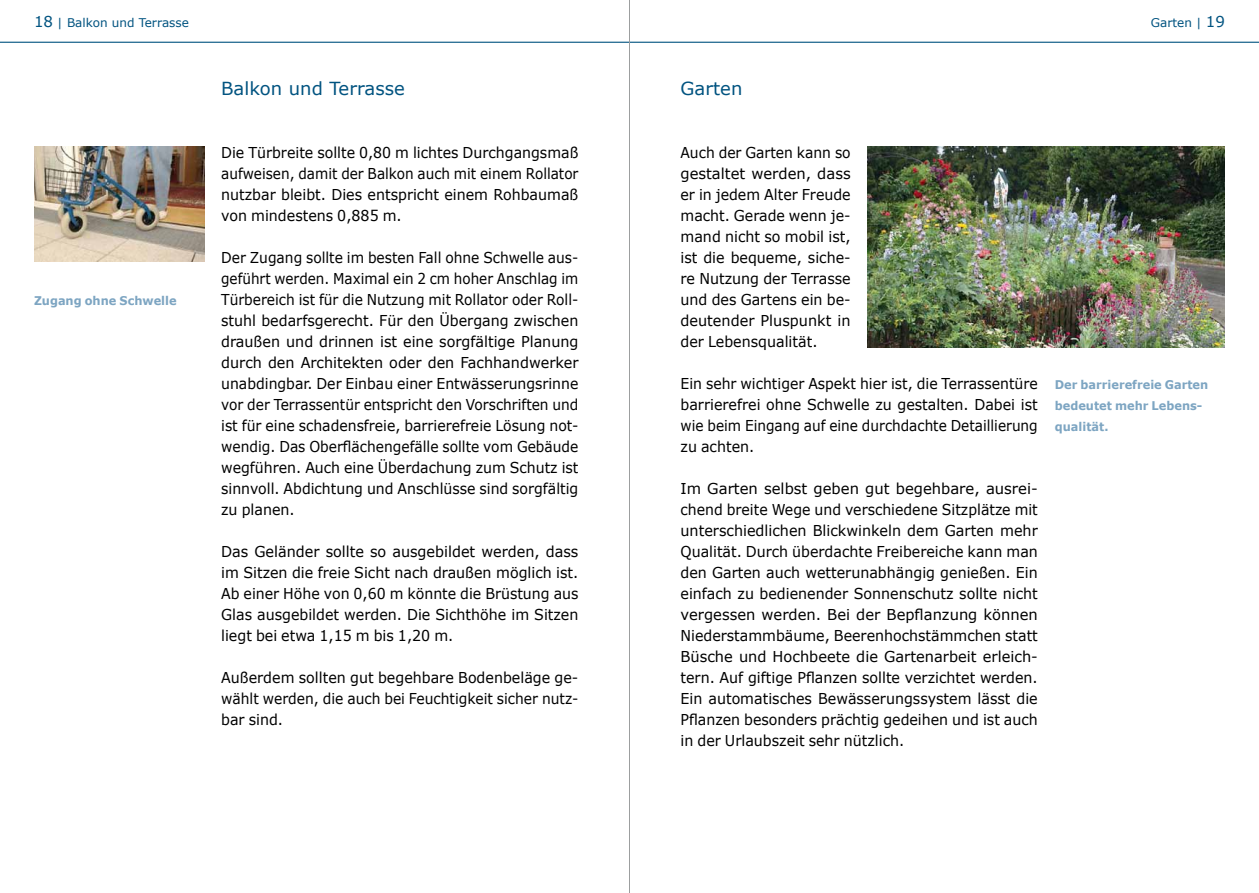
<style>
.page{position:relative;width:1259px;height:893px;background:#fff}
.page>*{position:absolute;margin:0;border:0;box-sizing:border-box;transform-origin:0 0}
.t1{font:18px "Verdana";letter-spacing:.005em;color:#005380}
.t2{font:15px/21px "Verdana";color:#000;text-align:justify;scale:.92 1}
.t3{font:15px/21px "Verdana";color:#000;text-align:justify}
.t4{font:15px/21px "Verdana";color:#000;text-align:justify;scale:.93 1}
.t5{font:15px/21px "Verdana";color:#000;text-align:justify;scale:.96 1}
.t6{font:15px/21px "Verdana";color:#000;text-align:justify;scale:.94 1}
.t7{font:15px/21px "Verdana";color:#000;text-align:justify;scale:.95 1}
.t8{font:700 12px/21px "Verdana";color:#7da5c2;scale:.95 1}
.t9{font:12px "Verdana";color:#005380}
.s1{font-size:15px}
</style>
<div class="page">
<hr style="left:0;top:42px;width:1259px;height:1px;background:#005380">
<hr style="left:629px;top:0;width:1px;height:893px;background:#9c9e9f">
<img style="left:867px;top:146px;width:358px;height:201px">
<img style="left:34px;top:146px;width:170px;height:116px">
<p class="t9" style="left:34px;top:14px;width:156px"><span class="s1">18</span> | Balkon und Terrasse</p>
<p class="t9" style="left:1151px;top:14px;width:76px">Garten | <span class="s1">19</span></p>
<p class="t8" style="left:34px;top:290px;width:152px">Zugang ohne Schwelle</p>
<p class="t1" style="left:221px;top:76px;width:185px">Balkon und Terrasse</p>
<p class="t6" style="left:221px;top:142px;width:382px">Die Türbreite sollte 0,80 m lichtes Durchgangsmaß aufweisen, damit der Balkon auch mit einem Rollator nutzbar bleibt. Dies entspricht einem Rohbaumaß von mindestens 0,885 m.</p>
<p class="t2" style="left:221px;top:247px;width:390px">Der Zugang sollte im besten Fall ohne Schwelle aus&shy;geführt werden. Maximal ein 2 cm hoher Anschlag im Türbereich ist für die Nutzung mit Rollator oder Roll&shy;stuhl bedarfsgerecht. Für den Übergang zwischen draußen und drinnen ist eine sorgfältige Planung durch den Architekten oder den Fachhandwerker unabdingbar. Der Einbau einer Entwässerungsrinne vor der Terrassentür entspricht den Vorschriften und ist für eine schadensfreie, barrierefreie Lösung not&shy;wendig. Das Oberflächengefälle sollte vom Gebäude wegführen. Auch eine Überdachung zum Schutz ist sinnvoll. Abdichtung und Anschlüsse sind sorgfältig zu planen.</p>
<p class="t5" style="left:221px;top:541px;width:374px">Das Geländer sollte so ausgebildet werden, dass im Sitzen die freie Sicht nach draußen möglich ist.<br>Ab einer Höhe von 0,60 m könnte die Brüstung aus Glas ausgebildet werden. Die Sichthöhe im Sitzen liegt bei etwa 1,15 m bis 1,20 m.</p>
<p class="t7" style="left:221px;top:667px;width:377px">Außerdem sollten gut begehbare Bodenbeläge ge&shy;wählt werden, die auch bei Feuchtigkeit sicher nutz&shy;bar sind.</p>
<p class="t1" style="left:680px;top:76px;width:63px">Garten</p>
<p class="t4" style="left:680px;top:142px;width:184px">Auch der Garten kann so gestaltet werden, dass er in jedem Alter Freude macht. Gerade wenn je&shy;mand nicht so mobil ist, ist die bequeme, siche&shy;re Nutzung der Terrasse und des Gartens ein be&shy;deutender Pluspunkt in der Lebensqualität.</p>
<p class="t4" style="left:680px;top:373px;width:386px">Ein sehr wichtiger Aspekt hier ist, die Terrassentüre barrierefrei ohne Schwelle zu gestalten. Dabei ist wie beim Eingang auf eine durchdachte Detaillierung zu achten.</p>
<p class="t3" style="left:680px;top:478px;width:359px">Im Garten selbst geben gut begehbare, ausrei&shy;chend breite Wege und verschiedene Sitzplätze mit unterschiedlichen Blickwinkeln dem Garten mehr Qualität. Durch überdachte Freibereiche kann man den Garten auch wetterunabhängig genießen. Ein einfach zu bedienender Sonnenschutz sollte nicht vergessen werden. Bei der Bepflanzung können Niederstammbäume, Beerenhochstämmchen statt Büsche und Hochbeete die Gartenarbeit erleich&shy;tern. Auf giftige Pflanzen sollte verzichtet werden.<br>Ein automatisches Bewässerungssystem lässt die Pflanzen besonders prächtig gedeihen und ist auch in der Urlaubszeit sehr nützlich.</p>
<p class="t8" style="left:1054px;top:374px;width:163px">Der barrierefreie Garten bedeutet mehr Lebens&shy;qualität.</p>
</div>
